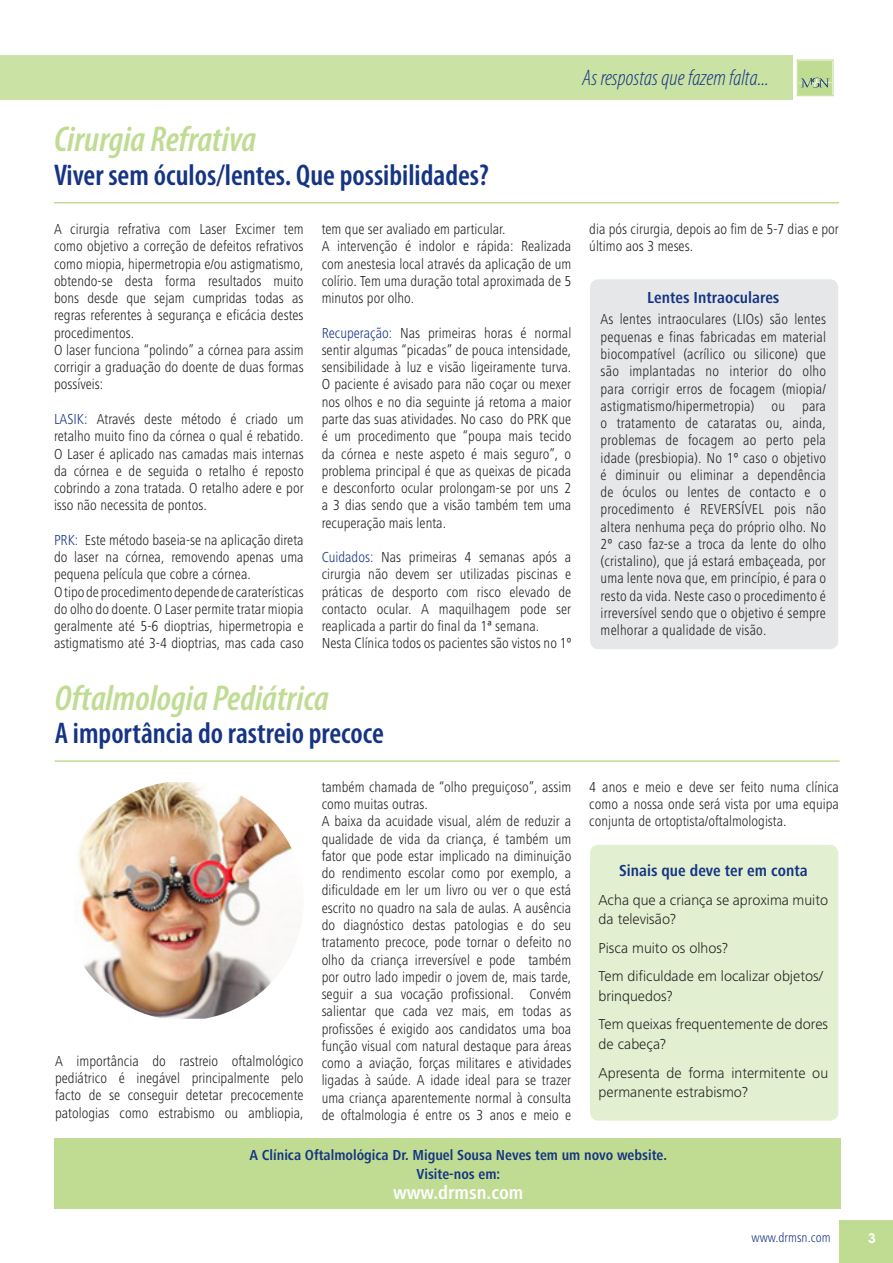
<style>
.page{position:relative;width:893px;height:1263px;background:#fff}
.page>*{position:absolute;margin:0;border:0;box-sizing:border-box;transform-origin:0 0}
.t1{font:italic 600 condensed 36px "Myriad Pro";color:#bfdc92}
.t2{font:600 condensed 30px "Myriad Pro";color:#153483}
.TEXTO{font:italic 300 condensed 22.5px "Myriad Pro";color:#153483}
.t3{font:700 condensed 19.5px "Frutiger Next LT";color:#fff}
.t4{font:700 condensed 16.5px "Frutiger Next LT";color:#153483}
.t5{font:300 condensed 15px/17.2px "Frutiger Next LT";color:#231f20;text-align:justify}
.t6{font:300 15px/19.5px "Frutiger Next LT";color:#231f20}
.t7{font:700 condensed 15px "Frutiger Next LT";color:#153483}
.t8{font:300 condensed 13.5px "Frutiger Next LT";color:#153483}
.t9{font:700 13.5px "Century Gothic";color:#fff}
.s1{color:#153483}
</style>
<div class="page">
<div style="left:840px;top:1220px;width:53px;height:43px;background:#bfdc92"></div>
<div style="left:54px;top:1138px;width:786px;height:71px;background:#bfdc92"></div>
<div style="left:0;top:56px;width:792px;height:44px;background:#cae2a4"></div>
<div style="left:797px;top:60px;width:36px;height:36px;border:1px solid #bfdc92"></div>
<div style="left:798px;top:61px;width:34px;height:34px;background:#bfdc92"></div>
<svg style="left:799px;top:78px;width:33px;height:10px"></svg>
<div style="left:590px;top:279px;width:248px;height:370px;background:#e6e7e9;border-radius:9px"></div>
<hr style="left:54px;top:202px;width:785px;height:1px;background:#bfdc92">
<hr style="left:55px;top:760px;width:785px;height:2px;background:#bfdc92">
<div style="left:590px;top:845px;width:248px;height:275px;background:#e2efd0;border-radius:9px"></div>
<img style="left:76px;top:782px;width:225px;height:237px">
<p class="TEXTO" style="left:582px;top:66px;width:188px">As respostas que fazem falta...</p>
<p class="t1" style="left:54px;top:120px;width:204px">Cirurgia Refrativa</p>
<p class="t2" style="left:54px;top:159px;width:436px">Viver sem óculos/lentes. Que possibilidades?</p>
<p class="t5" style="left:54px;top:221px;width:251px">A cirurgia refrativa com Laser Excimer tem como objetivo a correção de defeitos refrativos como miopia, hipermetropia e/ou astigmatismo, obtendo-se desta forma resultados muito bons desde que sejam cumpridas todas as regras referentes à segurança e eficácia destes procedimentos.</p>
<p class="t5" style="left:54px;top:341px;width:251px">O laser funciona “polindo” a córnea para assim corrigir a graduação do doente de duas formas possíveis:</p>
<p class="t5" style="left:54px;top:410px;width:251px"><span class="s1">LASIK:</span> Através deste método é criado um retalho muito fino da córnea o qual é rebatido.<br>O Laser é aplicado nas camadas mais internas da córnea e de seguida o retalho é reposto cobrindo a zona tratada. O retalho adere e por isso não necessita de pontos.</p>
<p class="t5" style="left:54px;top:531px;width:251px"><span class="s1">PRK:</span> Este método baseia-se na aplicação direta do laser na córnea, removendo apenas uma pequena película que cobre a córnea.</p>
<p class="t5" style="left:54px;top:583px;width:251px">O tipo de procedimento depende de caraterísticas do olho do doente. O Laser permite tratar miopia geralmente até 5-6 dioptrias, hipermetropia e astigmatismo até 3-4 dioptrias, mas cada caso</p>
<p class="t5" style="left:322px;top:221px;width:185px">tem que ser avaliado em particular.</p>
<p class="t5" style="left:322px;top:238px;width:251px">A intervenção é indolor e rápida: Realizada com anestesia local através da aplicação de um colírio. Tem uma duração total aproximada de 5 minutos por olho.</p>
<p class="t5" style="left:322px;top:324px;width:251px"><span class="s1">Recuperação:</span> Nas primeiras horas é normal sentir algumas “picadas” de pouca intensidade, sensibilidade à luz e visão ligeiramente turva.<br>O paciente é avisado para não coçar ou mexer nos olhos e no dia seguinte já retoma a maior parte das suas atividades. No caso do PRK que é um procedimento que “poupa mais tecido da córnea e neste aspeto é mais seguro”, o problema principal é que as queixas de picada e desconforto ocular prolongam-se por uns 2 a 3 dias sendo que a visão também tem uma recuperação mais lenta.</p>
<p class="t5" style="left:322px;top:549px;width:251px"><span class="s1">Cuidados:</span> Nas primeiras 4 semanas após a cirurgia não devem ser utilizadas piscinas e práticas de desporto com risco elevado de contacto ocular. A maquilhagem pode ser reaplicada a partir do final da 1ª semana.</p>
<p class="t5" style="left:322px;top:635px;width:251px">Nesta Clínica todos os pacientes são vistos no 1º</p>
<p class="t1" style="left:55px;top:678px;width:276px">Oftalmologia Pediátrica</p>
<p class="t2" style="left:55px;top:717px;width:331px">A importância do rastreio precoce</p>
<p class="t5" style="left:55px;top:1052px;width:250px">A importância do rastreio oftalmológico pediátrico é inegável principalmente pelo facto de se conseguir detetar precocemente patologias como estrabismo ou ambliopia,</p>
<p class="t5" style="left:322px;top:778px;width:251px">também chamada de “olho preguiçoso”, assim como muitas outras.</p>
<p class="t5" style="left:322px;top:813px;width:251px">A baixa da acuidade visual, além de reduzir a qualidade de vida da criança, é também um fator que pode estar implicado na diminuição do rendimento escolar como por exemplo, a dificuldade em ler um livro ou ver o que está escrito no quadro na sala de aulas. A ausência do diagnóstico destas patologias e do seu tratamento precoce, pode tornar o defeito no olho da criança irreversível e pode também por outro lado impedir o jovem de, mais tarde, seguir a sua vocação profissional. Convém salientar que cada vez mais, em todas as profissões é exigido aos candidatos uma boa função visual com natural destaque para áreas como a aviação, forças militares e atividades ligadas à saúde. A idade ideal para se trazer uma criança aparentemente normal à consulta de oftalmologia é entre os 3 anos e meio e</p>
<p class="t5" style="left:589px;top:220px;width:251px">dia pós cirurgia, depois ao fim de 5-7 dias e por último aos 3 meses.</p>
<p class="t4" style="left:647px;top:288px;width:134px">Lentes Intraoculares</p>
<p class="t5" style="left:601px;top:311px;width:227px">As lentes intraoculares (LIOs) são lentes pequenas e finas fabricadas em material biocompatível (acrílico ou silicone) que são implantadas no interior do olho para corrigir erros de focagem (miopia/ astigmatismo/hipermetropia) ou para o tratamento de cataratas ou, ainda, problemas de focagem ao perto pela idade (presbiopia). No 1º caso o objetivo é diminuir ou eliminar a dependência de óculos ou lentes de contacto e o procedimento é REVERSÍVEL pois não altera nenhuma peça do próprio olho. No 2º caso faz-se a troca da lente do olho (cristalino), que já estará embaçeada, por uma lente nova que, em princípio, é para o resto da vida. Neste caso o procedimento é irreversível sendo que o objetivo é sempre melhorar a qualidade de visão.</p>
<p class="t5" style="left:589px;top:778px;width:251px">4 anos e meio e deve ser feito numa clínica como a nossa onde será vista por uma equipa conjunta de ortoptista/oftalmologista.</p>
<p class="t4" style="left:619px;top:862px;width:190px">Sinais que deve ter em conta</p>
<p class="t6" style="left:599px;top:890px;width:231px">Acha que a criança se aproxima muito da televisão?</p>
<p class="t6" style="left:599px;top:938px;width:131px">Pisca muito os olhos?</p>
<p class="t6" style="left:599px;top:967px;width:226px">Tem dificuldade em localizar objetos/</p>
<p class="t6" style="left:599px;top:986px;width:76px">brinquedos?</p>
<p class="t6" style="left:599px;top:1015px;width:231px">Tem queixas frequentemente de dores de cabeça?</p>
<p class="t6" style="left:599px;top:1063px;width:231px">Apresenta de forma intermitente ou permanente estrabismo?</p>
<p class="t7" style="left:249px;top:1146px;width:419px">A Clínica Oftalmológica Dr. Miguel Sousa Neves tem um novo website.</p>
<p class="t7" style="left:416px;top:1166px;width:85px">Visite-nos em:</p>
<p class="t3" style="left:393px;top:1181px;width:132px">www.drmsn.com</p>
<p class="t8" style="left:751px;top:1230px;width:81px">www.drmsn.com</p>
<p class="t9" style="left:868px;top:1227px;width:9px">3</p>
</div>
